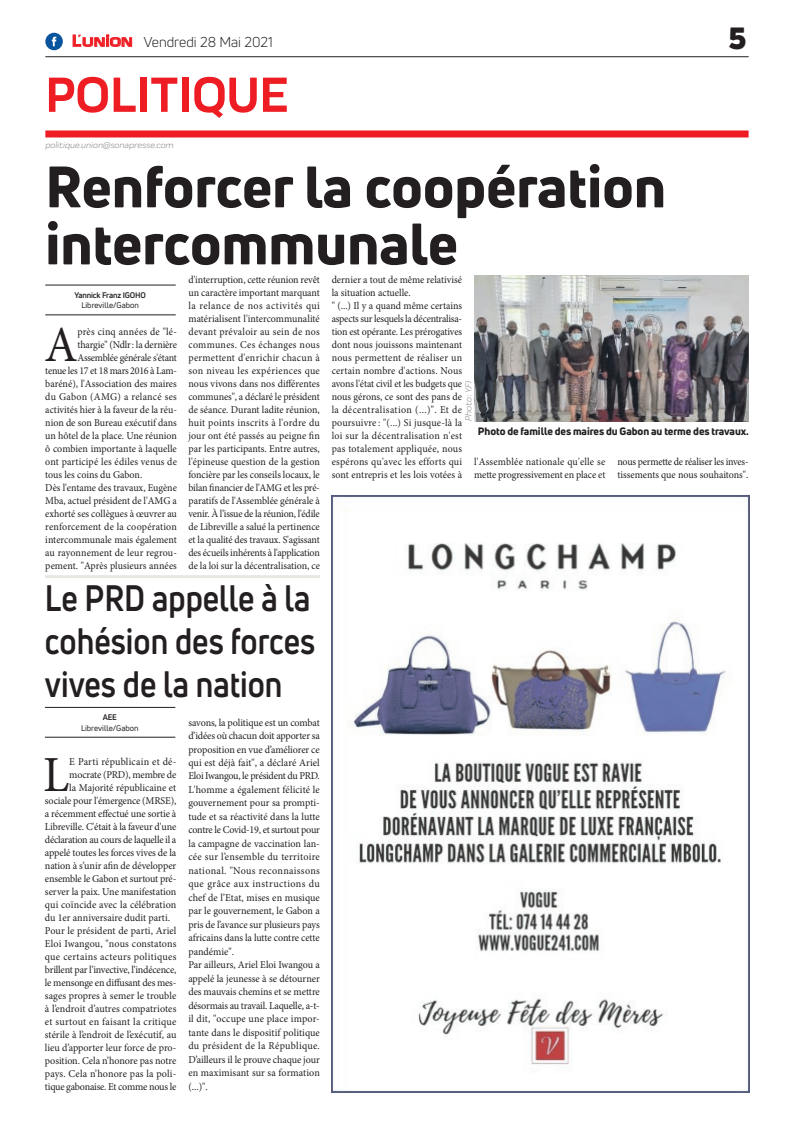
<style>
.page{position:relative;width:794px;height:1129px;background:#fff}
.page>*{position:absolute;margin:0;border:0;box-sizing:border-box;transform-origin:0 0}
.t1{font:800 57px/57px "Uni Neue";color:#231f20}
.t2{font:700 51px "Praktika";color:#ee1d23}
.t3{font:50.5px "Minion Pro";color:#231f20;scale:.95 1}
.t4{font:50.5px "Minion Pro";color:#231f20;scale:.96 1}
.t5{font:700 36px/43.2px "Uni Neue";color:#231f20;scale:.87 1}
.t6{font:900 30px "Uni Neue";color:#231f20}
.t7{font:14px "Uni Neue";color:#231f20}
.t8{font:10.5px/13px "Minion Pro";color:#231f20;scale:.95 1}
.t9{font:10.5px/13.5px "Minion Pro";color:#231f20;scale:.96 1}
.t10{font:10.5px "Minion Pro";letter-spacing:-.02em;color:#231f20;scale:.96 1}
.t11{font:10.5px "Minion Pro";letter-spacing:-.025em;color:#231f20;scale:.96 1}
.t12{font:10.5px "Minion Pro";letter-spacing:-.025em;color:#231f20;scale:.95 1}
.t13{font:800 10.5px "Uni Neue";letter-spacing:-.005em;color:#231f20}
.t14{font:10.5px "Minion Pro";letter-spacing:.02em;color:#231f20;scale:.95 1}
.t15{font:10.5px "Minion Pro";letter-spacing:.03em;color:#231f20;scale:.96 1}
.t16{font:10.5px "Minion Pro";letter-spacing:.025em;color:#231f20;scale:.96 1}
.t17{font:10.5px "Minion Pro";letter-spacing:.025em;color:#231f20;scale:.95 1}
.t18{font:10.5px "Minion Pro";letter-spacing:.02em;color:#231f20;scale:.96 1}
.t19{font:italic 9px "Praktika";color:#818386}
.t20{font:8px "Uni Neue";color:#231f20}
.t21{font:700 8px "Uni Neue";letter-spacing:-.02em;color:#231f20}
.s1{font-family:"Eurostile";font-weight:600;font-size:15px;color:#ee1d23}
.s2{font-family:"Eurostile";font-weight:600;font-size:11.4px;color:#ee1d23}
</style>
<div class="page">
<hr style="left:45px;top:56px;width:703px;height:1px;background:#231f20">
<div style="left:45px;top:130px;width:703px;height:7px;background:#ee1d23"></div>
<svg style="left:72px;top:34px;width:60px;height:13px"></svg>
<div style="left:45px;top:33px;width:18px;height:17px;background:#08549e;border-radius:50%"></div>
<svg style="left:52px;top:37px;width:4px;height:9px"></svg>
<img style="left:331px;top:495px;width:418px;height:596px">
<hr style="left:45px;top:314px;width:131px;height:1px;background:#231f20">
<hr style="left:45px;top:285px;width:131px;height:1px;background:#231f20">
<img style="left:474px;top:275px;width:274px;height:146px">
<hr style="left:45px;top:736px;width:130px;height:1px;background:#231f20">
<hr style="left:45px;top:707px;width:130px;height:1px;background:#231f20">
<hr style="left:45px;top:575px;width:275px;height:3px;background:#e7e8e2">
<h3 class="t7" style="left:72px;top:33px;width:202px"><span class="s1">L</span><span class="s2">UNION</span> Vendredi 28 Mai 2021</h3>
<h2 class="t2" style="left:45px;top:54px;width:245px">POLITIQUE</h2>
<p class="t19" style="left:45px;top:139px;width:130px">politique.union@sonapresse.com</p>
<h3 class="t6" style="left:728px;top:17px;width:19px">5</h3>
<h1 class="t1" style="left:45px;top:157px;width:622px">Renforcer la coopération intercommunale</h1>
<p class="t21" style="left:75px;top:290px;width:73px">Yannick Franz IGOHO</p>
<p class="t20" style="left:81px;top:300px;width:59px">Libreville/Gabon</p>
<p class="t8" style="left:188px;top:273px;width:140px;text-align:justify">d'interruption, cette réunion revêt un caractère important marquant la relance de nos activités qui matérialisent l'intercommunalité devant prévaloir au sein de nos communes. Ces échanges nous permettent d'enrichir chacun à son niveau les expériences que nous vivons dans nos différentes communes", a déclaré le président de séance. Durant ladite réunion, huit points inscrits à l'ordre du jour ont été passés au peigne fin par les participants. Entre autres, l'épineuse question de la gestion foncière par les conseils locaux, le bilan financier de l'AMG et les pré&shy;paratifs de l'Assemblée générale à venir. À l’issue de la réunion, l'édile de Libreville a salué la pertinence et la qualité des travaux. S'agissant des écueils inhérents à l'application de la loi sur la décentralisation, ce</p>
<p class="t8" style="left:332px;top:273px;width:139px">dernier a tout de même relativisé la situation actuelle.<br>" (...) Il y a quand même certains aspects sur lesquels la décentralisa&shy;tion est opérante. Les prérogatives dont nous jouissons maintenant nous permettent de réaliser un certain nombre d'actions. Nous avons l'état civil et les budgets que nous gérons, ce sont des pans de la décentralisation (...)". Et de poursuivre : "(...) Si jusque-là la loi sur la décentralisation n'est pas totalement appliquée, nous espérons qu'avec les efforts qui sont entrepris et les lois votées à</p>
<h3 class="t3" style="left:44px;top:311px;width:36px">A</h3>
<p class="t14" style="left:77px;top:325px;width:106px">près cinq années de "lé-</p>
<p class="t8" style="left:77px;top:338px;width:106px">thargie" (Ndlr: la dernière</p>
<p class="t12" style="left:77px;top:351px;width:106px">Assemblée générale s'étant</p>
<p class="t12" style="left:45px;top:364px;width:140px">tenue les 17 et 18 mars 2016 à Lam-</p>
<p class="t8" style="left:45px;top:377px;width:140px">baréné), l'Association des maires</p>
<p class="t17" style="left:45px;top:390px;width:140px">du Gabon (AMG) a relancé ses</p>
<p class="t8" style="left:45px;top:403px;width:140px">activités hier à la faveur de la réu-</p>
<p class="t8" style="left:45px;top:416px;width:140px">nion de son Bureau exécutif dans</p>
<p class="t8" style="left:45px;top:429px;width:140px">un hôtel de la place. Une réunion</p>
<p class="t8" style="left:45px;top:442px;width:140px">ô combien importante à laquelle</p>
<p class="t8" style="left:45px;top:455px;width:140px">ont participé les édiles venus de</p>
<p class="t8" style="left:45px;top:468px;width:104px">tous les coins du Gabon.</p>
<p class="t8" style="left:45px;top:481px;width:140px">Dès l'entame des travaux, Eugène</p>
<p class="t8" style="left:45px;top:494px;width:140px">Mba, actuel président de l'AMG a</p>
<p class="t8" style="left:45px;top:507px;width:140px">exhorté ses collègues à œuvrer au</p>
<p class="t14" style="left:45px;top:520px;width:140px">renforcement de la coopération</p>
<p class="t8" style="left:45px;top:533px;width:140px">intercommunale mais également</p>
<p class="t8" style="left:45px;top:546px;width:140px">au rayonnement de leur regrou-</p>
<p class="t8" style="left:45px;top:559px;width:140px">pement. "Après plusieurs années</p>
<p class="t19" style="left:462px;top:421px;width:42px;rotate:-90deg">Photo : Y.FI</p>
<p class="t13" style="left:478px;top:424px;width:272px">Photo de famille des maires du Gabon au terme des travaux.</p>
<p class="t8" style="left:474px;top:455px;width:140px">l'Assemblée nationale qu'elle se mette progressivement en place et</p>
<p class="t8" style="left:617px;top:455px;width:140px">nous permette de réaliser les inves&shy;tissements que nous souhaitons".</p>
<h3 class="t5" style="left:45px;top:575px;width:312px">Le PRD appelle à la cohésion des forces vives de la nation</h3>
<p class="t21" style="left:103px;top:712px;width:16px">AEE</p>
<p class="t20" style="left:81px;top:722px;width:59px">Libreville/Gabon</p>
<p class="t9" style="left:188px;top:715px;width:138px">savons, la politique est un combat d’idées où chacun doit apporter sa proposition en vue d’améliorer ce qui est déjà fait", a déclaré Ariel<br>Eloi Iwangou, le président du PRD.<br>L'homme a également félicité le gouvernement pour sa prompti&shy;tude et sa réactivité dans la lutte contre le Covid-19, et surtout pour la campagne de vaccination lan&shy;cée sur l’ensemble du territoire national. "Nous reconnaissons que grâce aux instructions du chef de l’Etat, mises en musique par le gouvernement, le Gabon a pris de l’avance sur plusieurs pays africains dans la lutte contre cette pandémie".<br>Par ailleurs, Ariel Eloi Iwangou a appelé la jeunesse à se détourner des mauvais chemins et se mettre désormais au travail. Laquelle, a-t&shy;il dit, "occupe une place impor&shy;tante dans le dispositif politique du président de la République.<br>D’ailleurs il le prouve chaque jour en maximisant sur sa formation (...)".</p>
<h3 class="t4" style="left:43px;top:740px;width:29px">L</h3>
<p class="t18" style="left:69px;top:754px;width:113px">E Parti républicain et dé-</p>
<p class="t10" style="left:69px;top:767px;width:113px">mocrate (PRD), membre de</p>
<p class="t9" style="left:69px;top:780px;width:113px">la Majorité républicaine et</p>
<p class="t9" style="left:45px;top:793px;width:138px">sociale pour l'émergence (MRSE),</p>
<p class="t9" style="left:45px;top:806px;width:138px">a récemment effectué une sortie à</p>
<p class="t9" style="left:45px;top:819px;width:138px">Libreville. C'était à la faveur d'une</p>
<p class="t11" style="left:45px;top:832px;width:138px">déclaration au cours de laquelle il a</p>
<p class="t9" style="left:45px;top:845px;width:138px">appelé toutes les forces vives de la</p>
<p class="t9" style="left:45px;top:858px;width:138px">nation à s’unir afin de développer</p>
<p class="t10" style="left:45px;top:871px;width:138px">ensemble le Gabon et surtout pré-</p>
<p class="t9" style="left:45px;top:884px;width:138px">server la paix. Une manifestation</p>
<p class="t9" style="left:45px;top:897px;width:138px">qui coïncide avec la célébration</p>
<p class="t9" style="left:45px;top:910px;width:132px">du 1er anniversaire dudit parti.</p>
<p class="t9" style="left:45px;top:923px;width:138px">Pour le président de parti, Ariel</p>
<p class="t9" style="left:45px;top:936px;width:138px">Eloi Iwangou, "nous constatons</p>
<p class="t15" style="left:45px;top:949px;width:138px">que certains acteurs politiques</p>
<p class="t10" style="left:45px;top:962px;width:138px">brillent par l’invective, l’indécence,</p>
<p class="t10" style="left:45px;top:975px;width:138px">le mensonge en diffusant des mes-</p>
<p class="t9" style="left:45px;top:988px;width:138px">sages propres à semer le trouble</p>
<p class="t9" style="left:45px;top:1001px;width:138px">à l’endroit d’autres compatriotes</p>
<p class="t16" style="left:45px;top:1014px;width:138px">et surtout en faisant la critique</p>
<p class="t9" style="left:45px;top:1027px;width:138px">stérile à l’endroit de l’exécutif, au</p>
<p class="t9" style="left:45px;top:1040px;width:138px">lieu d’apporter leur force de pro-</p>
<p class="t9" style="left:45px;top:1053px;width:138px">position. Cela n’honore pas notre</p>
<p class="t9" style="left:45px;top:1066px;width:138px">pays. Cela n’honore pas la poli-</p>
<p class="t11" style="left:45px;top:1079px;width:138px">tique gabonaise. Et comme nous le</p>
</div>
